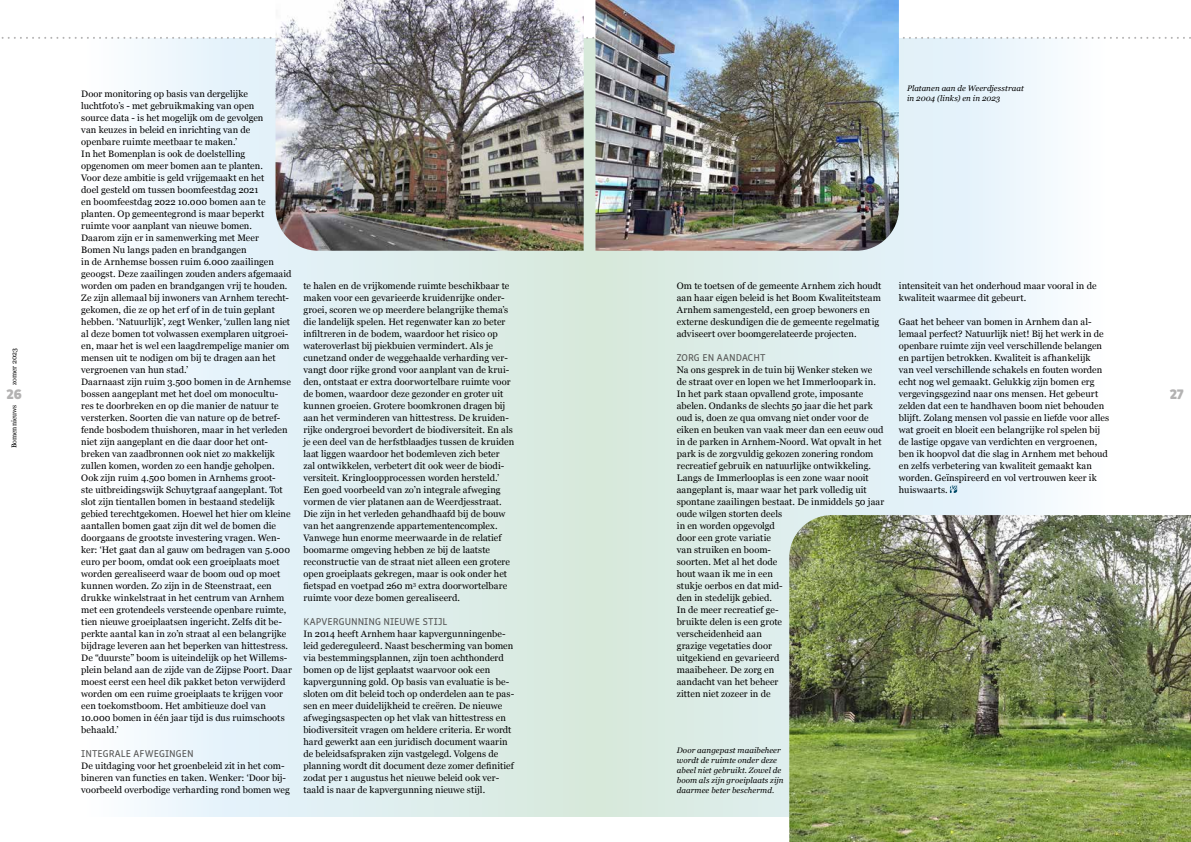
<style>
.page{position:relative;width:1191px;height:842px;background:#fff}
.page>*{position:absolute;margin:0;border:0;box-sizing:border-box;transform-origin:0 0}
.t1{font:900 14px "Respublika FY";color:#b3b2b2}
.t2{font:10px "Respublika FY";letter-spacing:.005em;color:#575756}
.t3{font:9.4px/12px "Georgia";color:#000}
.t4{font:italic 8px/10px "Georgia";letter-spacing:.01em;color:#000}
.t5{font:7px "Georgia";color:#000}
</style>
<div class="page">
<div style="left:595px;top:39px;width:530px;height:777px;background:linear-gradient(to right,#d2e7de,#f6fbff)"></div>
<div style="left:65px;top:39px;width:530px;height:777px;background:linear-gradient(to right,#f7fcff,#d2e7de)"></div>
<img style="left:789px;top:515px;width:402px;height:327px">
<svg style="left:950px;top:486px;width:7px;height:7px"></svg>
<svg style="left:1px;top:37px;width:1190px;height:2px"></svg>
<img style="left:275px;top:0;width:308px;height:251px">
<img style="left:595px;top:0;width:304px;height:251px">
<p class="t4" style="left:907px;top:83px;width:118px">Platanen aan de Weerdjesstraat in 2004 (links) en in 2023</p>
<p class="t3" style="left:81px;top:87px;width:212px">Door monitoring op basis van dergelijke luchtfoto’s - met gebruikmaking van open<br>source data - is het mogelijk om de gevolgen<br>van keuzes in beleid en inrichting van de<br>openbare ruimte meetbaar te maken.’<br>In het Bomenplan is ook de doelstelling opgenomen om meer bomen aan te planten.<br>Voor deze ambitie is geld vrijgemaakt en het<br>doel gesteld om tussen boomfeestdag 2021<br>en boomfeestdag 2022 10.000 bomen aan te planten. Op gemeentegrond is maar beperkt ruimte voor aanplant van nieuwe bomen.<br>Daarom zijn er in samenwerking met Meer<br>Bomen Nu langs paden en brandgangen<br>in de Arnhemse bossen ruim 6.000 zaailingen geoogst. Deze zaailingen zouden anders afgemaaid worden om paden en brandgangen vrij te houden.<br>Ze zijn allemaal bij inwoners van Arnhem terecht&shy;gekomen, die ze op het erf of in de tuin geplant hebben. ‘Natuurlijk’, zegt Wenker, ‘zullen lang niet al deze bomen tot volwassen exemplaren uitgroei&shy;en, maar het is wel een laagdrempelige manier om mensen uit te nodigen om bij te dragen aan het vergroenen van hun stad.’<br>Daarnaast zijn ruim 3.500 bomen in de Arnhemse bossen aangeplant met het doel om monocultu&shy;res te doorbreken en op die manier de natuur te versterken. Soorten die van nature op de betref&shy;fende bosbodem thuishoren, maar in het verleden niet zijn aangeplant en die daar door het ont&shy;breken van zaadbronnen ook niet zo makkelijk zullen komen, worden zo een handje geholpen.<br>Ook zijn ruim 4.500 bomen in Arnhems groot-<br>ste uitbreidingswijk Schuytgraaf aangeplant. Tot slot zijn tientallen bomen in bestaand stedelijk gebied terechtgekomen. Hoewel het hier om kleine aantallen bomen gaat zijn dit wel de bomen die doorgaans de grootste investering vragen. Wen&shy;ker: ‘Het gaat dan al gauw om bedragen van 5.000 euro per boom, omdat ook een groeiplaats moet worden gerealiseerd waar de boom oud op moet kunnen worden. Zo zijn in de Steenstraat, een drukke winkelstraat in het centrum van Arnhem met een grotendeels versteende openbare ruimte, tien nieuwe groeiplaatsen ingericht. Zelfs dit be&shy;perkte aantal kan in zo’n straat al een belangrijke bijdrage leveren aan het beperken van hittestress.<br>De “duurste” boom is uiteindelijk op het Willems&shy;plein beland aan de zijde van de Zijpse Poort. Daar moest eerst een heel dik pakket beton verwijderd worden om een ruime groeiplaats te krijgen voor een toekomstboom. Het ambitieuze doel van 10.000 bomen in één jaar tijd is dus ruimschoots behaald.’</p>
<p class="t2" style="left:81px;top:747px;width:114px">INTEGRALE AFWEGINGEN</p>
<p class="t3" style="left:81px;top:759px;width:210px">De uitdaging voor het groenbeleid zit in het com&shy;bineren van functies en taken. Wenker: ‘Door bij&shy;voorbeeld overbodige verharding rond bomen weg</p>
<p class="t3" style="left:303px;top:279px;width:212px">te halen en de vrijkomende ruimte beschikbaar te maken voor een gevarieerde kruidenrijke onder&shy;groei, scoren we op meerdere belangrijke thema’s die landelijk spelen. Het regenwater kan zo beter infiltreren in de bodem, waardoor het risico op wateroverlast bij piekbuien vermindert. Als je cunetzand onder de weggehaalde verharding ver&shy;vangt door rijke grond voor aanplant van de krui&shy;den, ontstaat er extra doorwortelbare ruimte voor de bomen, waardoor deze gezonder en groter uit kunnen groeien. Grotere boomkronen dragen bij aan het verminderen van hittestress. De kruiden&shy;rijke ondergroei bevordert de biodiversiteit. En als je een deel van de herfstblaadjes tussen de kruiden laat liggen waardoor het bodemleven zich beter<br>zal ontwikkelen, verbetert dit ook weer de biodi&shy;versiteit. Kringloopprocessen worden hersteld.’ Een goed voorbeeld van zo’n integrale afweging vormen de vier platanen aan de Weerdjesstraat.<br>Die zijn in het verleden gehandhaafd bij de bouw van het aangrenzende appartementencomplex.<br>Vanwege hun enorme meerwaarde in de relatief boomarme omgeving hebben ze bij de laatste reconstructie van de straat niet alleen een grotere open groeiplaats gekregen, maar is ook onder het fietspad en voetpad 260 m<sup>3</sup> extra doorwortelbare ruimte voor deze bomen gerealiseerd.</p>
<p class="t2" style="left:303px;top:615px;width:145px">KAPVERGUNNING NIEUWE STIJL</p>
<p class="t3" style="left:303px;top:627px;width:212px">In 2014 heeft Arnhem haar kapvergunningenbe&shy;leid gedereguleerd. Naast bescherming van bomen via bestemmingsplannen, zijn toen achthonderd bomen op de lijst geplaatst waarvoor ook een kapvergunning gold. Op basis van evaluatie is be&shy;sloten om dit beleid toch op onderdelen aan te pas&shy;sen en meer duidelijkheid te creëren. De nieuwe afwegingsaspecten op het vlak van hittestress en biodiversiteit vragen om heldere criteria. Er wordt hard gewerkt aan een juridisch document waarin de beleidsafspraken zijn vastgelegd. Volgens de planning wordt dit document deze zomer definitief zodat per 1 augustus het nieuwe beleid ook ver&shy;taald is naar de kapvergunning nieuwe stijl.</p>
<p class="t3" style="left:677px;top:279px;width:206px">Om te toetsen of de gemeente Arnhem zich houdt aan haar eigen beleid is het Boom Kwaliteitsteam Arnhem samengesteld, een groep bewoners en externe deskundigen die de gemeente regelmatig adviseert over boomgerelateerde projecten.</p>
<p class="t2" style="left:677px;top:351px;width:90px">ZORG EN AANDACHT</p>
<p class="t3" style="left:677px;top:363px;width:209px">Na ons gesprek in de tuin bij Wenker steken we de straat over en lopen we het Immerloopark in.<br>In het park staan opvallend grote, imposante abelen. Ondanks de slechts 50 jaar die het park oud is, doen ze qua omvang niet onder voor de eiken en beuken van vaak meer dan een eeuw oud in de parken in Arnhem-Noord. Wat opvalt in het park is de zorgvuldig gekozen zonering rondom recreatief gebruik en natuurlijke ontwikkeling.<br>Langs de Immerlooplas is een zone waar nooit aangeplant is, maar waar het park volledig uit spontane zaailingen bestaat. De inmiddels 50 jaar oude wilgen storten deels<br>in en worden opgevolgd<br>door een grote variatie<br>van struiken en boom-<br>soorten. Met al het dode<br>hout waan ik me in een<br>stukje oerbos en dat mid-<br>den in stedelijk gebied.<br>In de meer recreatief ge-<br>bruikte delen is een grote<br>verscheidenheid aan<br>grazige vegetaties door<br>uitgekiend en gevarieerd<br>maaibeheer. De zorg en<br>aandacht van het beheer<br>zitten niet zozeer in de</p>
<p class="t3" style="left:899px;top:279px;width:199px">intensiteit van het onderhoud maar vooral in de kwaliteit waarmee dit gebeurt.</p>
<p class="t3" style="left:899px;top:315px;width:212px">Gaat het beheer van bomen in Arnhem dan al&shy;lemaal perfect? Natuurlijk niet! Bij het werk in de openbare ruimte zijn veel verschillende belangen en partijen betrokken. Kwaliteit is afhankelijk<br>van veel verschillende schakels en fouten worden echt nog wel gemaakt. Gelukkig zijn bomen erg vergevingsgezind naar ons mensen. Het gebeurt zelden dat een te handhaven boom niet behouden blijft. Zolang mensen vol passie en liefde voor alles wat groeit en bloeit een belangrijke rol spelen bij de lastige opgave van verdichten en vergroenen, ben ik hoopvol dat die slag in Arnhem met behoud en zelfs verbetering van kwaliteit gemaakt kan worden. Geïnspireerd en vol vertrouwen keer ik huiswaarts.</p>
<p class="t5" style="left:9px;top:385px;width:38px;rotate:-90deg">zomer 2023</p>
<h1 class="t1" style="left:7px;top:385px;width:17px">26</h1>
<h1 class="t1" style="left:1169px;top:385px;width:16px">27</h1>
<p class="t5" style="left:9px;top:448px;width:45px;rotate:-90deg">Bomennieuws</p>
<p class="t4" style="left:677px;top:745px;width:108px">Door aangepast maaibeheer wordt de ruimte onder deze abeel niet gebruikt. Zowel de boom als zijn groeiplaats zijn daarmee beter beschermd.</p>
</div>
